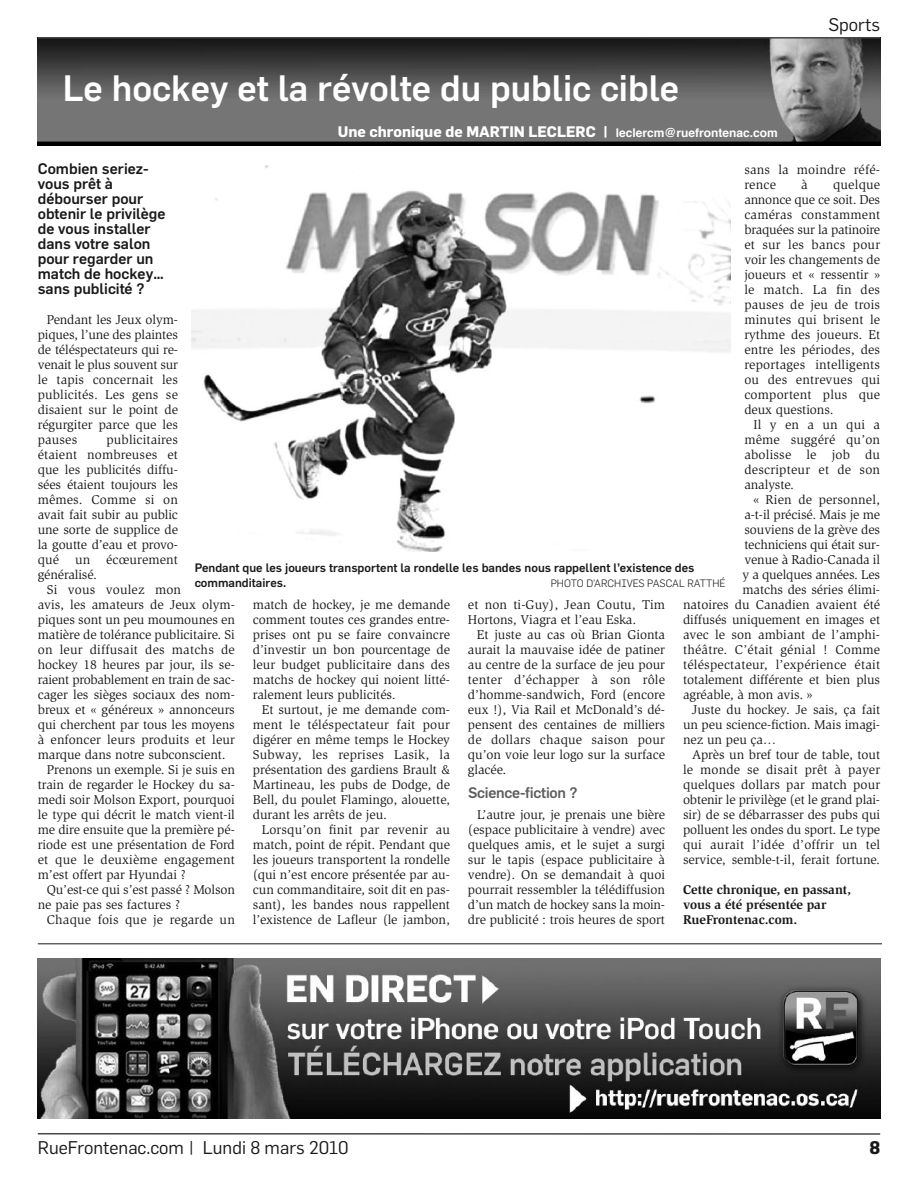
<style>
.page{position:relative;width:918px;height:1188px;background:#fff}
.page>*{position:absolute;margin:0;border:0;box-sizing:border-box;transform-origin:0 0}
.t1{font:500 36px "Flama";color:#fff}
.t2{font:18px "Flama";color:#191919}
.t3{font:700 18px "Flama";color:#191919}
.t4{font:500 15px/15px "Flama";color:#191919}
.t5{font:700 15px "Flama";color:#fff}
.t6{font:500 15px "Flama";letter-spacing:-.015em;color:#5e5e5e}
.t7{font:13.2px/15px "Slimbach Std";letter-spacing:-.005em;color:#191919;text-align:justify}
.t8{font:13.2px/15px "Slimbach Std";letter-spacing:.015em;color:#191919}
.t9{font:700 13.2px/15px "Slimbach Std";letter-spacing:-.005em;color:#191919}
.t10{font:500 12px/14.4px "Flama";color:#191919}
.t11{font:300 10.5px "Flama";color:#191919}
.s1{font-family:"Helvetica";font-size:12px}
</style>
<div class="page">
<hr style="left:38px;top:1133px;width:842px;height:2px;background:#474747">
<img style="left:38px;top:39px;width:842px;height:107px">
<hr style="left:38px;top:37px;width:842px;height:2px;background:#474747">
<img style="left:38px;top:958px;width:842px;height:161px">
<hr style="left:38px;top:943px;width:844px;height:1px;background:#191919">
<img style="left:192px;top:165px;width:539px;height:386px">
<h1 class="t1" style="left:63px;top:71px;width:618px">Le hockey et la révolte du public cible</h1>
<p class="t5" style="left:338px;top:125px;width:441px">Une chronique de MARTIN LECLERC | <span class="s1">leclercm@ruefrontenac.com</span></p>
<h2 class="t2" style="left:828px;top:16px;width:53px">Sports</h2>
<p class="t4" style="left:38px;top:162px;width:129px">Combien seriez&shy;vous prêt à débourser pour obtenir le privilège de vous installer dans votre salon pour regarder un match de hockey… sans publicité ?</p>
<p class="t7" style="left:38px;top:313px;width:142px;text-indent:9px">Pendant les Jeux olym&shy;piques, l’une des plaintes de téléspectateurs qui re&shy;venait le plus souvent sur le tapis concernait les publicités. Les gens se disaient sur le point de régurgiter parce que les pauses</p>
<p class="t8" style="left:744px;top:163px;width:137px">sans la moindre réfé&shy;rence</p>
<p class="t7" style="left:801px;top:178px;width:8px">à</p>
<p class="t7" style="left:744px;top:178px;width:137px;text-indent:89px">quelque annonce que ce soit. Des caméras constamment braquées sur la patinoire et sur les bancs pour voir les changements de joueurs et « ressentir » le match. La fin des pauses de jeu de trois minutes qui brisent le rythme des joueurs. Et entre les périodes, des reportages intelligents ou des entrevues qui comportent plus que deux questions.</p>
<p class="t7" style="left:744px;top:418px;width:137px;text-indent:9px">Ilyenaunquia même suggéré qu’on abolisse le job du descripteur et de son analyste.</p>
<p class="t8" style="left:753px;top:493px;width:128px">« Rien de personnel,</p>
<p class="t7" style="left:744px;top:508px;width:137px">a-t-il précisé. Mais je me</p>
<p class="t7" style="left:744px;top:523px;width:137px">souviens de la grève des</p>
<p class="t7" style="left:744px;top:538px;width:137px">techniciens qui était sur-</p>
<p class="t7" style="left:744px;top:553px;width:137px">venue à Radio-Canada il</p>
<p class="t7" style="left:742px;top:568px;width:139px">y a quelques années. Les</p>
<p class="t7" style="left:742px;top:583px;width:139px">matchs des séries élimi-</p>
<p class="t7" style="left:683px;top:598px;width:199px">natoires du Canadien avaient été</p>
<p class="t7" style="left:683px;top:613px;width:199px">diffusés uniquement en images et</p>
<p class="t7" style="left:683px;top:628px;width:199px">avec le son ambiant de l’amphi-</p>
<p class="t8" style="left:683px;top:643px;width:199px">théâtre. C’était génial ! Comme</p>
<p class="t8" style="left:683px;top:658px;width:199px">téléspectateur, l’expérience était</p>
<p class="t7" style="left:683px;top:673px;width:199px">totalement différente et bien plus</p>
<p class="t7" style="left:683px;top:688px;width:131px">agréable, à mon avis. »</p>
<p class="t7" style="left:692px;top:703px;width:190px">Juste du hockey. Je sais, ça fait</p>
<p class="t7" style="left:683px;top:718px;width:199px">un peu science-fiction. Mais imagi-</p>
<p class="t7" style="left:683px;top:733px;width:94px">nez un peu ça…</p>
<p class="t7" style="left:692px;top:748px;width:190px">Après un bref tour de table, tout</p>
<p class="t8" style="left:683px;top:763px;width:199px">le monde se disait prêt à payer</p>
<p class="t7" style="left:683px;top:778px;width:199px">quelques dollars par match pour</p>
<p class="t7" style="left:683px;top:793px;width:199px">obtenir le privilège (et le grand plai-</p>
<p class="t7" style="left:683px;top:808px;width:199px">sir) de se débarrasser des pubs qui</p>
<p class="t7" style="left:683px;top:823px;width:199px">polluent les ondes du sport. Le type</p>
<p class="t8" style="left:683px;top:838px;width:199px">qui aurait l’idée d’offrir un tel</p>
<p class="t7" style="left:683px;top:853px;width:199px">service, semble-t-il, ferait fortune.</p>
<p class="t9" style="left:683px;top:883px;width:170px">Cette chronique, en passant, vous a été présentée par<br>RueFrontenac.com.</p>
<p class="t7" style="left:38px;top:433px;width:142px;text-indent:69px">publicitaires étaient nombreuses et que les publicités diffu&shy;sées étaient toujours les mêmes. Comme si on avait fait subir au public une sorte de supplice de la goutte d’eau et provo&shy;qué un écœurement généralisé.</p>
<p class="t8" style="left:47px;top:583px;width:136px">Si vous voulez mon</p>
<p class="t7" style="left:38px;top:598px;width:199px">avis, les amateurs de Jeux olym-</p>
<p class="t7" style="left:38px;top:613px;width:199px">piques sont un peu moumounes en</p>
<p class="t7" style="left:38px;top:628px;width:199px">matière de tolérance publicitaire. Si</p>
<p class="t8" style="left:38px;top:643px;width:199px">on leur diffusait des matchs de</p>
<p class="t7" style="left:38px;top:658px;width:199px">hockey 18 heures par jour, ils se-</p>
<p class="t7" style="left:38px;top:673px;width:199px">raient probablement en train de sac-</p>
<p class="t7" style="left:38px;top:688px;width:199px">cager les sièges sociaux des nom-</p>
<p class="t7" style="left:38px;top:703px;width:199px">breux et « généreux » annonceurs</p>
<p class="t7" style="left:38px;top:718px;width:199px">qui cherchent par tous les moyens</p>
<p class="t7" style="left:38px;top:733px;width:199px">à enfoncer leurs produits et leur</p>
<p class="t7" style="left:38px;top:748px;width:189px">marque dans notre subconscient.</p>
<p class="t7" style="left:47px;top:763px;width:190px">Prenons un exemple. Si je suis en</p>
<p class="t7" style="left:38px;top:778px;width:199px">train de regarder le Hockey du sa-</p>
<p class="t7" style="left:38px;top:793px;width:199px">medi soir Molson Export, pourquoi</p>
<p class="t7" style="left:38px;top:808px;width:199px">le type qui décrit le match vient-il</p>
<p class="t7" style="left:38px;top:823px;width:199px">me dire ensuite que la première pé-</p>
<p class="t7" style="left:38px;top:838px;width:199px">riode est une présentation de Ford</p>
<p class="t8" style="left:38px;top:853px;width:199px">et que le deuxième engagement</p>
<p class="t7" style="left:38px;top:868px;width:150px">m’est offert par Hyundai ?</p>
<p class="t7" style="left:47px;top:883px;width:190px">Qu’est-ce qui s’est passé ? Molson</p>
<p class="t7" style="left:38px;top:898px;width:144px">ne paie pas ses factures ?</p>
<p class="t8" style="left:47px;top:913px;width:190px">Chaque fois que je regarde un</p>
<p class="t10" style="left:195px;top:561px;width:501px">Pendant que les joueurs transportent la rondelle les bandes nous rappellent l’existence des commanditaires.</p>
<p class="t11" style="left:551px;top:578px;width:176px">PHOTO D’ARCHIVES PASCAL RATTHÉ</p>
<p class="t7" style="left:468px;top:598px;width:199px">et non ti-Guy), Jean Coutu, Tim<br>Hortons, Viagra et l’eau Eska.</p>
<p class="t7" style="left:468px;top:628px;width:199px;text-indent:9px">Et juste au cas où Brian Gionta aurait la mauvaise idée de patiner au centre de la surface de jeu pour tenter d’échapper à son rôle d’homme-sandwich, Ford (encore eux !), Via Rail et McDonald’s dé&shy;pensent des centaines de milliers de dollars chaque saison pour qu’on voie leur logo sur la surface glacée.</p>
<p class="t6" style="left:468px;top:786px;width:111px">Science-fiction ?</p>
<p class="t7" style="left:468px;top:808px;width:199px;text-indent:9px">L’autre jour, je prenais une bière (espace publicitaire à vendre) avec quelques amis, et le sujet a surgi sur le tapis (espace publicitaire à vendre). On se demandait à quoi pourrait ressembler la télédiffusion d’un match de hockey sans la moin&shy;dre publicité : trois heures de sport</p>
<p class="t7" style="left:253px;top:598px;width:199px">match de hockey, je me demande comment toutes ces grandes entre&shy;prises ont pu se faire convaincre d’investir un bon pourcentage de leur budget publicitaire dans des matchs de hockey qui noient litté&shy;ralement leurs publicités.</p>
<p class="t7" style="left:253px;top:703px;width:199px;text-indent:9px">Et surtout, je me demande com&shy;ment le téléspectateur fait pour digérer en même temps le Hockey Subway, les reprises Lasik, la présentation des gardiens Brault &amp; Martineau, les pubs de Dodge, de Bell, du poulet Flamingo, alouette, durant les arrêts de jeu.</p>
<p class="t7" style="left:253px;top:823px;width:199px;text-indent:9px">Lorsqu’on finit par revenir au match, point de répit. Pendant que les joueurs transportent la rondelle (qui n’est encore présentée par au&shy;cun commanditaire, soit dit en pas&shy;sant), les bandes nous rappellent l’existence de Lafleur (le jambon,</p>
<h2 class="t2" style="left:38px;top:1139px;width:312px">RueFrontenac.com | Lundi 8 mars 2010</h2>
<h2 class="t3" style="left:869px;top:1140px;width:12px">8</h2>
</div>
